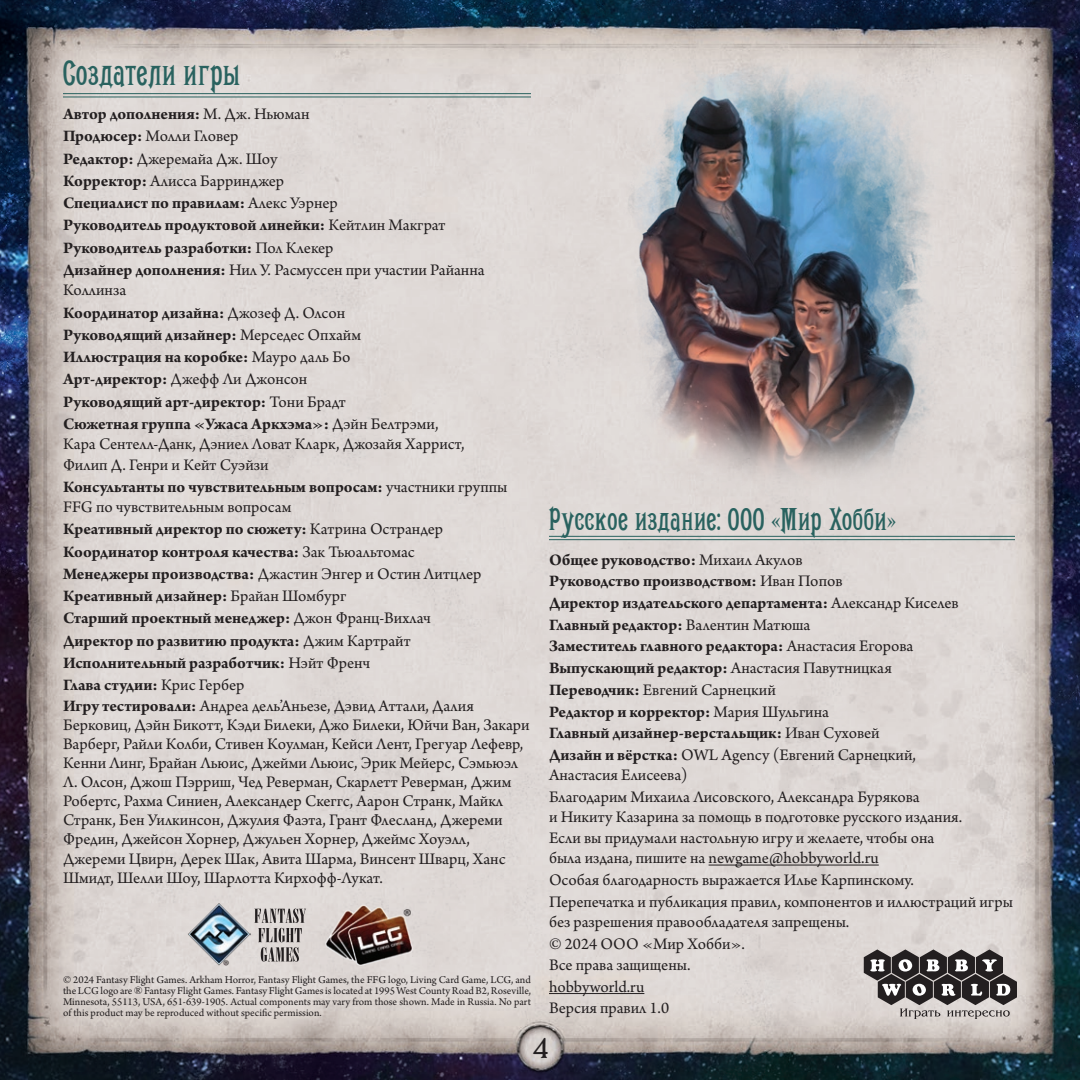
<style>
.page{position:relative;width:1080px;height:1080px;background:#fff}
.page>*{position:absolute;margin:0;border:0;box-sizing:border-box;transform-origin:0 0}
.t1{font:36px "Conkordia";letter-spacing:-.01em;color:#29625f}
.t2{font:32px "Conkordia";color:#29625f}
.t3{font:24px "Bolton";color:#231f20}
.t4{font:700 17px/22.2px "Arno Pro";color:#231f20}
.t5{font:17px/19px "Arno Pro";color:#231f20}
.t6{font:11px/11px "Arno Pro";color:#231f20;text-align:justify}
.s1{font-weight:400}
.s2{font-weight:700}
.s3{font-family:"Times New Roman"}
</style>
<div class="page">
<img style="left:0;top:0;width:1080px;height:1080px">
<img style="left:607px;top:60px;width:359px;height:494px">
<hr style="left:63px;top:93px;width:468px;height:1px;background:#29625f">
<hr style="left:63px;top:97px;width:468px;height:1px;background:#29625f">
<img style="left:323px;top:903px;width:91px;height:63px">
<img style="left:188px;top:903px;width:62px;height:63px">
<svg style="left:254px;top:909px;width:52px;height:53px;background:#a7a2a0"></svg>
<svg style="left:864px;top:949px;width:153px;height:70px;background:#807c7b"></svg>
<hr style="left:549px;top:536px;width:466px;height:1px;background:#29625f">
<hr style="left:549px;top:539px;width:466px;height:1px;background:#29625f">
<hr style="left:709px;top:865px;width:170px;height:1px;background:#231f20">
<hr style="left:549px;top:993px;width:95px;height:1px;background:#231f20">
<h1 class="t1" style="left:63px;top:54px;width:179px">Создатели игры</h1>
<p class="t4" style="left:63px;top:104px;width:423px">Автор дополнения: <span class="s1">М. Дж. Ньюман<br></span>Продюсер: <span class="s1">Молли Гловер<br></span>Редактор: <span class="s1">Джеремайа Дж. Шоу<br></span>Корректор: <span class="s1">Алисса Барринджер<br></span>Специалист по правилам: <span class="s1">Алекс Уэрнер<br></span>Руководитель продуктовой линейки: <span class="s1">Кейтлин Макграт </span>Руководитель разработки: <span class="s1">Пол Клекер<br></span>Дизайнер дополнения: <span class="s1">Нил У. Расмуссен при участии Райанна</span></p>
<p class="t4" style="left:63px;top:280px;width:377px"><span class="s1">Коллинза<br></span>Координатор дизайна: <span class="s1">Джозеф Д. Олсон </span>Руководящий дизайнер: <span class="s1">Мерседес Опхайм </span>Иллюстрация на коробке: <span class="s1">Мауро даль Бо </span>Арт-директор: <span class="s1">Джефф Ли Джонсон<br></span>Руководящий арт-директор: <span class="s1">Тони Брадт<br></span>Сюжетная группа «Ужаса Аркхэма»: <span class="s1">Дэйн Белтрэми,</span></p>
<p class="t5" style="left:63px;top:435px;width:403px;line-height:20.4px">Кара Сентелл-Данк, Дэниел Ловат Кларк, Джозайя Харрист,<br>Филип Д. Генри и Кейт Суэйзи</p>
<p class="t5" style="left:63px;top:478px;width:446px;line-height:20px"><span class="s2">Консультанты по чувствительным вопросам:</span> участники группы<br>FFG по чувствительным вопросам</p>
<p class="t4" style="left:63px;top:519px;width:420px">Креативный директор по сюжету: <span class="s1">Катрина Острандер </span>Координатор контроля качества: <span class="s1">Зак Тьюальтомас </span>Менеджеры производства: <span class="s1">Джастин Энгер и Остин Литцлер </span>Креативный дизайнер: <span class="s1">Брайан Шомбург<br></span>Старший проектный менеджер: <span class="s1">Джон Франц-Вихлач </span>Директор по развитию продукта: <span class="s1">Джим Картрайт </span>Исполнительный разработчик: <span class="s1">Нэйт Френч<br></span>Глава студии: <span class="s1">Крис Гербер<br></span>Игру тестировали: <span class="s1">Андреа дель’Аньезе, Дэвид Аттали, Далия</span></p>
<p class="t5" style="left:63px;top:717px;width:468px">Берковиц, Дэйн Бикотт, Кэди Билеки, Джо Билеки, Юйчи Ван, Закари Варберг, Райли Колби, Стивен Коулман, Кейси Лент, Грегуар Лефевр, Кенни Линг, Брайан Льюис, Джейми Льюис, Эрик Мейерс, Сэмьюэл Л. Олсон, Джош Пэрриш, Чед Реверман, Скарлетт Реверман, Джим Робертс, Рахма Синиен, Александер Скеггс, Аарон Странк, Майкл Странк, Бен Уилкинсон, Джулия Фаэта, Грант Флесланд, Джереми Фредин, Джейсон Хорнер, Джульен Хорнер, Джеймс Хоуэлл, Джереми Цвирн, Дерек Шак, Авита Шарма, Винсент Шварц, Ханс Шмидт, Шелли Шоу, Шарлотта Кирхофф-Лукат.</p>
<p class="t6" style="left:63px;top:975px;width:470px">© 2024 Fantasy Flight Games. Arkham Horror, Fantasy Flight Games, the FFG logo, Living Card Game, LCG, and the LCG logo are <span class="s3">®</span> Fantasy Flight Games. Fantasy Flight Games is located at 1995 West County Road B2, Roseville, Minnesota, 55113, USA, 651-639-1905. Actual components may vary from those shown. Made in Russia. No part of this product may be reproduced without specific permission.</p>
<h2 class="t2" style="left:549px;top:503px;width:348px">Русское издание: ООО «Мир Хобби»</h2>
<p class="t4" style="left:549px;top:549px;width:411px">Общее руководство: <span class="s1">Михаил Акулов<br></span>Руководство производством: <span class="s1">Иван Попов<br></span>Директор издательского департамента: <span class="s1">Александр Киселев </span>Главный редактор: <span class="s1">Валентин Матюша<br></span>Заместитель главного редактора: <span class="s1">Анастасия Егорова </span>Выпускающий редактор: <span class="s1">Анастасия Павутницкая </span>Переводчик: <span class="s1">Евгений Сарнецкий<br></span>Редактор и корректор: <span class="s1">Мария Шульгина<br></span>Главный дизайнер-верстальщик: <span class="s1">Иван Суховей<br></span>Дизайн и вёрстка: <span class="s1">OWL Agency (Евгений Сарнецкий,</span></p>
<p class="t5" style="left:549px;top:765px;width:372px;line-height:21.8px">Анастасия Елисеева)<br>Благодарим Михаила Лисовского, Александра Бурякова</p>
<p class="t5" style="left:549px;top:807px;width:415px;line-height:21.8px">и Никиту Казарина за помощь в подготовке русского издания.<br>Если вы придумали настольную игру и желаете, чтобы она</p>
<p class="t5" style="left:549px;top:848px;width:465px;line-height:21.8px">была издана, пишите на newgame@hobbyworld.ru<br>Особая благодарность выражается Илье Карпинскому.<br>Перепечатка и публикация правил, компонентов и иллюстраций игры</p>
<p class="t5" style="left:549px;top:912px;width:302px;line-height:21.4px">без разрешения правообладателя запрещены. © 2024 ООО «Мир Хобби».<br>Все права защищены.<br>hobbyworld.ru<br>Версия правил 1.0</p>
<h3 class="t3" style="left:533px;top:1036px;width:17px">4</h3>
</div>
